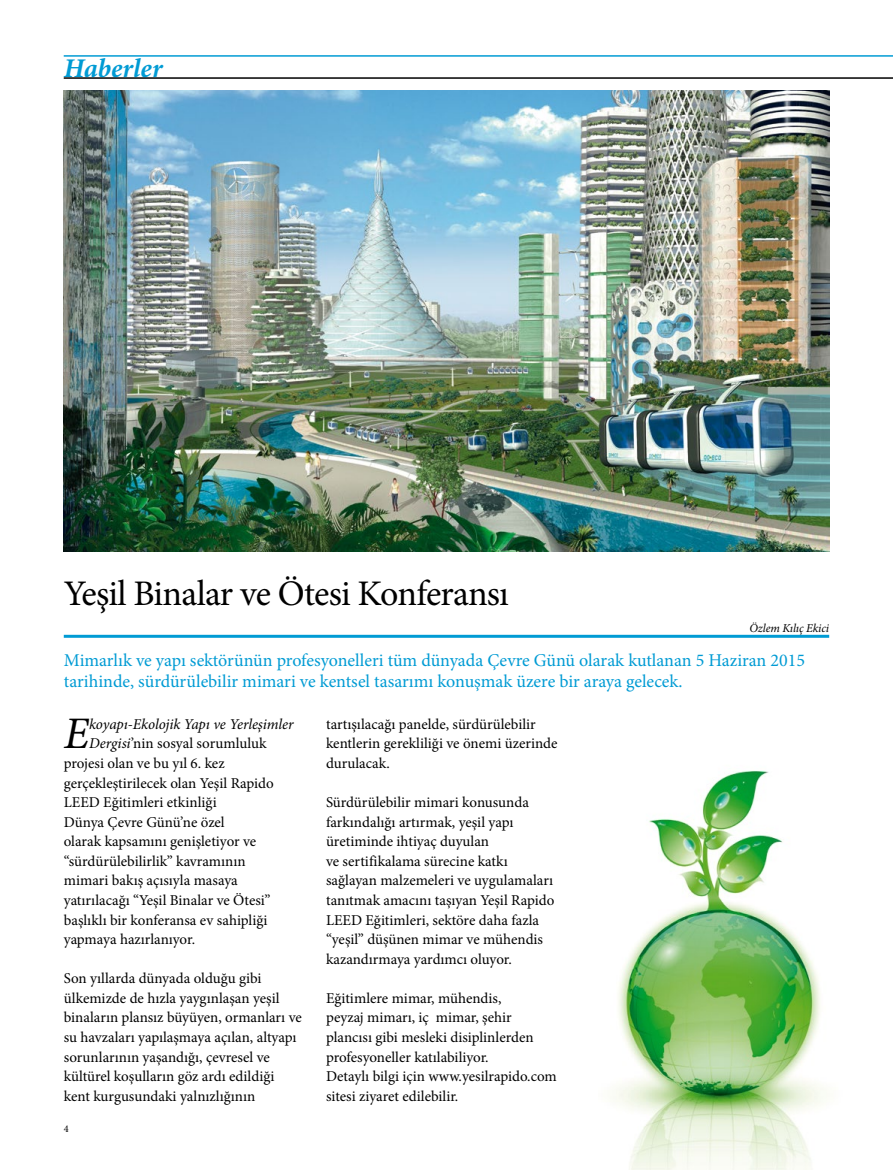
<style>
.page{position:relative;width:893px;height:1170px;background:#fff}
.page>*{position:absolute;margin:0;border:0;box-sizing:border-box;transform-origin:0 0}
.t1{font:italic 45.15px "Minion Pro";color:#000}
.t2{font:36px "Minion Pro";letter-spacing:-.02em;color:#000}
.t3{font:italic 700 27px "Minion Pro";color:#009bd4}
.t4{font:18px/20.4px "Minion Pro";color:#009bd4}
.t5{font:15px/19.5px "Minion Pro";color:#000}
.t6{font:italic 15px "Minion Pro";letter-spacing:-.01em;color:#000}
.t7{font:italic 12px "Minion Pro";letter-spacing:-.01em;color:#000}
.t8{font:10.35px "Minion Pro";color:#000}
.s1{font-style:italic}
</style>
<div class="page">
<hr style="left:64px;top:78px;width:829px;height:1px;background:#000">
<hr style="left:64px;top:56px;width:829px;height:1px;background:#009bd4">
<hr style="left:64px;top:634px;width:765px;height:3px;background:#009bd4">
<img style="left:64px;top:91px;width:765px;height:460px">
<img style="left:613px;top:770px;width:211px;height:399px">
<h3 class="t3" style="left:64px;top:49px;width:100px">Haberler</h3>
<h2 class="t2" style="left:64px;top:569px;width:447px">Yeşil Binalar ve Ötesi Konferansı</h2>
<p class="t7" style="left:749px;top:619px;width:81px">Özlem Kılıç Ekici</p>
<p class="t4" style="left:64px;top:650px;width:743px">Mimarlık ve yapı sektörünün profesyonelleri tüm dünyada Çevre Günü olarak kutlanan 5 Haziran 2015 tarihinde, sürdürülebilir mimari ve kentsel tasarımı konuşmak üzere bir araya gelecek.</p>
<h1 class="t1" style="left:64px;top:703px;width:27px">E</h1>
<p class="t6" style="left:89px;top:713px;width:206px">koyapı-Ekolojik Yapı ve Yerleşimler</p>
<p class="t5" style="left:89px;top:733px;width:179px"><span class="s1">Dergisi</span>’nin sosyal sorumluluk</p>
<p class="t5" style="left:64px;top:753px;width:162px">projesi olan ve bu yıl 6. kez</p>
<p class="t5" style="left:64px;top:773px;width:212px">gerçekleştirilecek olan Yeşil Rapido</p>
<p class="t5" style="left:64px;top:792px;width:154px">LEED Eğitimleri etkinliği</p>
<p class="t5" style="left:64px;top:812px;width:162px">Dünya Çevre Günü’ne özel</p>
<p class="t5" style="left:64px;top:831px;width:194px">olarak kapsamını genişletiyor ve</p>
<p class="t5" style="left:64px;top:851px;width:183px">“sürdürülebilirlik” kavramının</p>
<p class="t5" style="left:64px;top:870px;width:176px">mimari bakış açısıyla masaya</p>
<p class="t5" style="left:64px;top:890px;width:208px">yatırılacağı “Yeşil Binalar ve Ötesi”</p>
<p class="t5" style="left:64px;top:909px;width:205px">başlıklı bir konferansa ev sahipliği</p>
<p class="t5" style="left:64px;top:929px;width:133px">yapmaya hazırlanıyor.</p>
<p class="t5" style="left:64px;top:968px;width:240px">Son yıllarda dünyada olduğu gibi ülkemizde de hızla yaygınlaşan yeşil binaların plansız büyüyen, ormanları ve su havzaları yapılaşmaya açılan, altyapı sorunlarının yaşandığı, çevresel ve kültürel koşulların göz ardı edildiği kent kurgusundaki yalnızlığının</p>
<p class="t8" style="left:64px;top:1121px;width:6px">4</p>
<p class="t5" style="left:326px;top:714px;width:233px">tartışılacağı panelde, sürdürülebilir kentlerin gerekliliği ve önemi üzerinde durulacak.</p>
<p class="t5" style="left:326px;top:792px;width:230px">Sürdürülebilir mimari konusunda farkındalığı artırmak, yeşil yapı üretiminde ihtiyaç duyulan<br>ve sertifikalama sürecine katkı sağlayan malzemeleri ve uygulamaları tanıtmak amacını taşıyan Yeşil Rapido LEED Eğitimleri, sektöre daha fazla “yeşil” düşünen mimar ve mühendis kazandırmaya yardımcı oluyor.</p>
<p class="t5" style="left:326px;top:988px;width:232px">Eğitimlere mimar, mühendis,<br>peyzaj mimarı, iç mimar, şehir plancısı gibi mesleki disiplinlerden profesyoneller katılabiliyor.<br>Detaylı bilgi için www.yesilrapido.com sitesi ziyaret edilebilir.</p>
</div>
